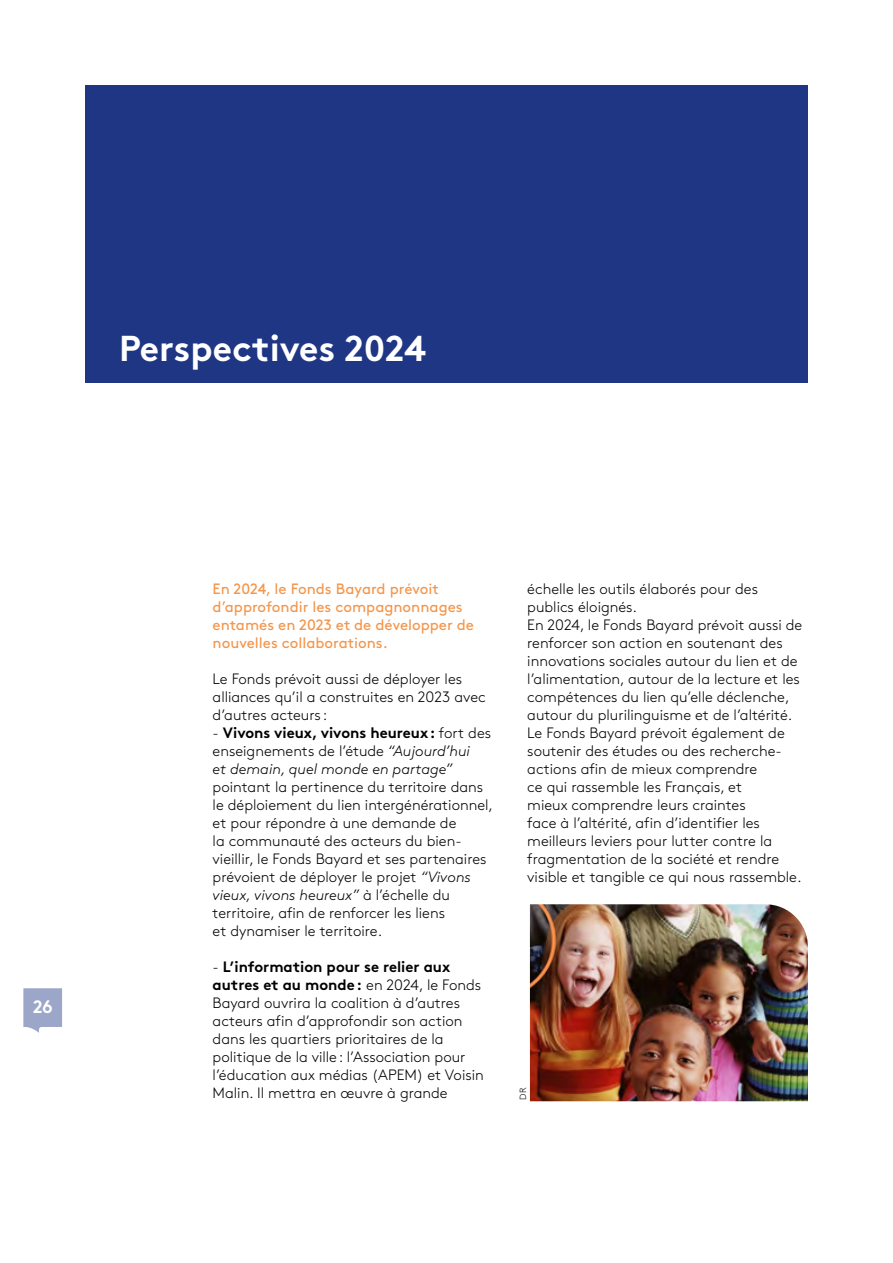
<style>
.page{position:relative;width:893px;height:1263px;background:#fff}
.page>*{position:absolute;margin:0;border:0;box-sizing:border-box;transform-origin:0 0}
.t1{font:700 36px "Brown";color:#fff}
.t2{font:700 18px "Brown";color:#fff}
.Texte_courant{font:300 15px/18px "Brown";color:#000}
.Texte_courant-2{font:15px/18px "Brown";color:#f4954a}
.Texte_courant-3{font:300 9px "Brown";color:#000}
.s1{font-weight:700}
.s2{font-style:italic}
</style>
<div class="page">
<svg style="left:23px;top:988px;width:39px;height:45px"></svg>
<div style="left:85px;top:85px;width:723px;height:298px;background:#1f3685"></div>
<img style="left:530px;top:904px;width:278px;height:197px">
<p class="t1" style="left:119px;top:320px;width:309px">Perspectives 2024</p>
<p class="t2" style="left:33px;top:992px;width:22px">26</p>
<p class="Texte_courant-2" style="left:213px;top:579px;width:263px">En 2024, le Fonds Bayard prévoit d’approfondir les compagnonnages entamés en 2023 et de développer de nouvelles collaborations.</p>
<p class="Texte_courant" style="left:213px;top:669px;width:275px">Le Fonds prévoit aussi de déployer les alliances qu’il a construites en 2023 avec d’autres acteurs :</p>
<p class="Texte_courant" style="left:213px;top:723px;width:282px">- <span class="s1">Vivons vieux, vivons heureux:</span> fort des enseignements de l’étude <span class="s2">“Aujourd’hui<br>et demain, quel monde en partage” </span>pointant la pertinence du territoire dans le déploiement du lien intergénérationnel, et pour répondre à une demande de<br>la communauté des acteurs du bien&shy;vieillir, le Fonds Bayard et ses partenaires prévoient de déployer le projet <span class="s2">“Vivons vieux, vivons heureux”</span> à l’échelle du territoire, afin de renforcer les liens</p>
<p class="Texte_courant" style="left:213px;top:921px;width:171px">et dynamiser le territoire.</p>
<p class="Texte_courant" style="left:213px;top:957px;width:273px">- <span class="s1">L’information pour se relier aux autres et au monde:</span> en 2024, le Fonds Bayard ouvrira la coalition à d’autres acteurs afin d’approfondir son action dans les quartiers prioritaires de la politique de la ville: l’Association pour l’éducation aux médias (APEM) et Voisin Malin. Il mettra en œuvre à grande</p>
<p class="Texte_courant" style="left:527px;top:579px;width:232px">échelle les outils élaborés pour des publics éloignés.</p>
<p class="Texte_courant" style="left:527px;top:615px;width:277px">En 2024, le Fonds Bayard prévoit aussi de renforcer son action en soutenant des innovations sociales autour du lien et de l’alimentation, autour de la lecture et les compétences du lien qu’elle déclenche, autour du plurilinguisme et de l’altérité.</p>
<p class="Texte_courant" style="left:527px;top:723px;width:276px">Le Fonds Bayard prévoit également de soutenir des études ou des recherche&shy;actions afin de mieux comprendre<br>ce qui rassemble les Français, et<br>mieux comprendre leurs craintes<br>face à l’altérité, afin d’identifier les meilleurs leviers pour lutter contre la fragmentation de la société et rendre visible et tangible ce qui nous rassemble.</p>
<p class="Texte_courant-3" style="left:516px;top:1100px;width:13px;rotate:-90deg">DR</p>
</div>
